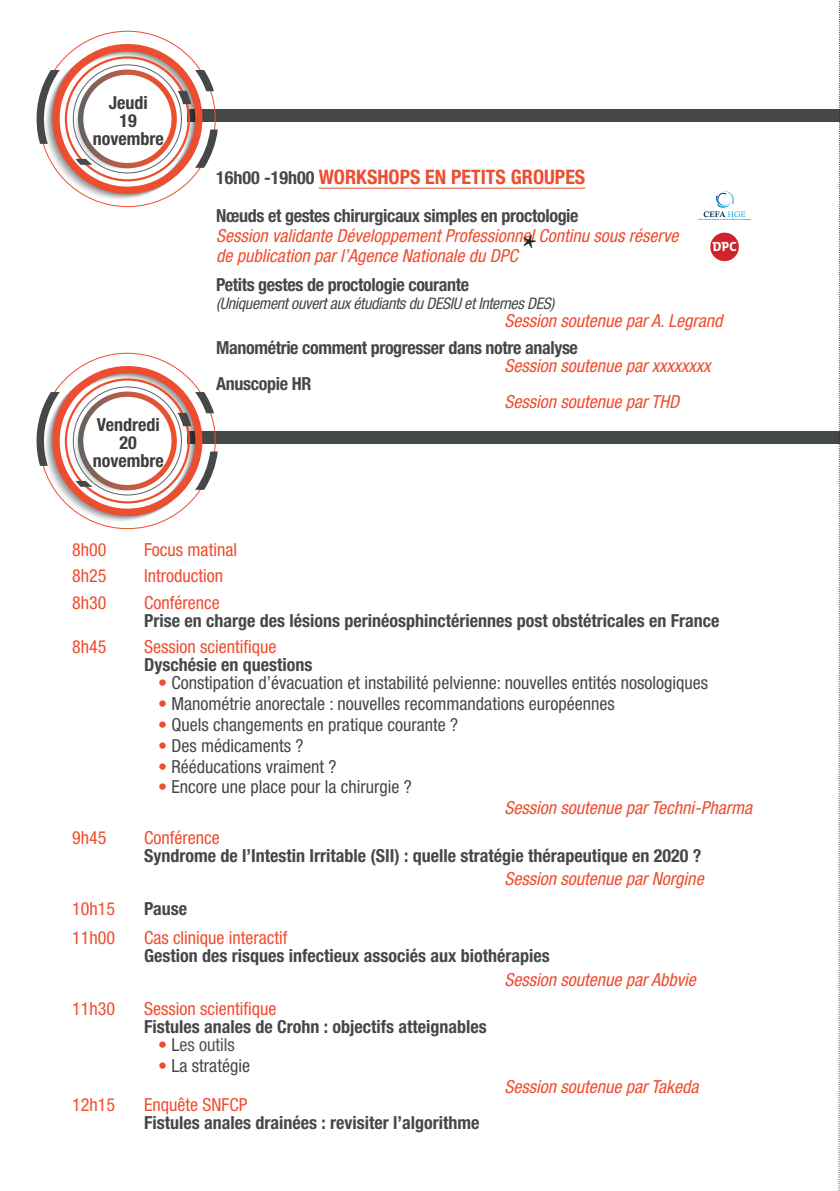
<style>
.page{position:relative;width:840px;height:1191px;background:#fff}
.page>*{position:absolute;margin:0;border:0;box-sizing:border-box;transform-origin:0 0}
.t1{font:700 36px "Minion Pro";color:#231f20}
.t2{font:700 condensed 20px "Helvetica Neue";color:#ef4d2f}
.t3{font:700 condensed 18px "Helvetica Neue";color:#454849}
.t4{font:italic condensed 18px/20px "Helvetica Neue";color:#ef4d2f}
.t5{font:condensed 18px "Helvetica Neue";color:#454849}
.t6{font:condensed 18px "Helvetica Neue";color:#ef4d2f}
.t7{font:700 condensed 18px "Helvetica Neue";letter-spacing:-.02em;color:#454849}
.t8{font:700 condensed 18px/18px "Helvetica Neue";color:#3e3e3f;text-align:center}
.t9{font:condensed 18px "Helvetica Neue";color:#515455}
.t10{font:italic condensed 16px "Helvetica Neue";letter-spacing:-.02em;color:#454849}
.t11{font:700 13.4px "Vista Sans Alt";color:#fff}
.s1{font-size:18px;color:#454849}
.s2{color:#ef4d2f}
.s3{color:#454849}
</style>
<div class="page">
<hr style="left:318px;top:188px;width:267px;height:1px;background:#ef4d2f">
<div style="left:187px;top:109px;width:652px;height:13px;background:#454849"></div>
<svg style="left:36px;top:44px;width:182px;height:157px"></svg>
<div style="left:187px;top:431px;width:652px;height:13px;background:#454849"></div>
<svg style="left:36px;top:366px;width:182px;height:157px"></svg>
<svg style="left:838px;top:1px;width:2px;height:1190px"></svg>
<div style="left:711px;top:234px;width:26px;height:26px;background:#d1232a;border-radius:50%"></div>
<div style="left:710px;top:233px;width:28px;height:28px;border:3px solid #d1232a;border-radius:50%"></div>
<svg style="left:698px;top:190px;width:53px;height:30px"></svg>
<p class="t8" style="left:93px;top:93px;width:73px">Jeudi<br>19 novembre</p>
<p class="t8" style="left:93px;top:415px;width:73px">Vendredi<br>20 novembre</p>
<p class="t2" style="left:216px;top:165px;width:370px"><span class="s1">16h00 -19h00</span> WORKSHOPS EN PETITS GROUPES</p>
<p class="t7" style="left:216px;top:204px;width:363px">Nœuds et gestes chirurgicaux simples en proctologie</p>
<p class="t4" style="left:216px;top:225px;width:463px">Session validante Développement Professionnel Continu sous réserve de publication par l’Agence Nationale du DPC</p>
<p class="t7" style="left:216px;top:274px;width:254px">Petits gestes de proctologie courante</p>
<p class="t10" style="left:216px;top:294px;width:339px">(Uniquement ouvert aux étudiants du DESIU et Internes DES)</p>
<p class="t4" style="left:504px;top:311px;width:219px">Session soutenue par A. Legrand</p>
<p class="t7" style="left:216px;top:336px;width:363px">Manométrie comment progresser dans notre analyse</p>
<p class="t4" style="left:504px;top:355px;width:207px">Session soutenue par xxxxxxxx</p>
<p class="t7" style="left:216px;top:372px;width:97px">Anuscopie HR</p>
<p class="t4" style="left:504px;top:391px;width:176px">Session soutenue par THD</p>
<h1 class="t1" style="left:522px;top:222px;width:16px">*</h1>
<p class="t11" style="left:712px;top:240px;width:26px">DPC</p>
<p class="t6" style="left:72px;top:539px;width:36px">8h00</p>
<p class="t6" style="left:144px;top:539px;width:94px">Focus matinal</p>
<p class="t6" style="left:72px;top:565px;width:36px">8h25</p>
<p class="t6" style="left:144px;top:565px;width:80px">Introduction</p>
<p class="t6" style="left:72px;top:592px;width:36px">8h30</p>
<p class="t6" style="left:144px;top:592px;width:77px">Conférence</p>
<p class="t3" style="left:144px;top:609px;width:576px">Prise en charge des lésions perinéosphinctériennes post obstétricales en France</p>
<p class="t6" style="left:72px;top:636px;width:36px">8h45</p>
<p class="t6" style="left:144px;top:636px;width:134px">Session scientifique</p>
<p class="t3" style="left:144px;top:654px;width:170px">Dyschésie en questions</p>
<p class="t5" style="left:158px;top:672px;width:551px"><span class="s2">•</span> Constipation d’évacuation et instabilité pelvienne: nouvelles entités nosologiques</p>
<p class="t5" style="left:158px;top:693px;width:458px"><span class="s2">•</span> Manométrie anorectale : nouvelles recommandations européennes</p>
<p class="t5" style="left:158px;top:714px;width:301px"><span class="s2">•</span> Quels changements en pratique courante ?</p>
<p class="t5" style="left:158px;top:735px;width:147px"><span class="s2">•</span> Des médicaments ?</p>
<p class="t5" style="left:158px;top:756px;width:180px"><span class="s2">•</span> Rééducations vraiment ?</p>
<p class="t5" style="left:158px;top:776px;width:255px"><span class="s2">•</span> Encore une place pour la chirurgie ?</p>
<p class="t4" style="left:504px;top:797px;width:249px">Session soutenue par Techni-Pharma</p>
<p class="t6" style="left:72px;top:827px;width:36px">9h45</p>
<p class="t6" style="left:144px;top:827px;width:77px">Conférence</p>
<p class="t3" style="left:144px;top:844px;width:558px">Syndrome de l’Intestin Irritable (SII) : quelle stratégie thérapeutique en 2020 ?</p>
<p class="t4" style="left:504px;top:868px;width:200px">Session soutenue par Norgine</p>
<p class="t6" style="left:72px;top:898px;width:44px">10h15</p>
<p class="t3" style="left:144px;top:897px;width:44px">Pause</p>
<p class="t6" style="left:72px;top:927px;width:44px">11h00</p>
<p class="t6" style="left:144px;top:927px;width:145px">Cas clinique interactif</p>
<p class="t3" style="left:144px;top:944px;width:407px">Gestion des risques infectieux associés aux biothérapies</p>
<p class="t4" style="left:504px;top:969px;width:193px">Session soutenue par Abbvie</p>
<p class="t6" style="left:72px;top:998px;width:44px">11h30</p>
<p class="t6" style="left:144px;top:998px;width:134px">Session scientifique</p>
<p class="t3" style="left:144px;top:1015px;width:344px">Fistules anales de Crohn : objectifs atteignables</p>
<p class="t9" style="left:158px;top:1034px;width:78px"><span class="s2">•</span> <span class="s3">L</span>es outils</p>
<p class="t5" style="left:158px;top:1055px;width:93px"><span class="s2">•</span> La stratégie</p>
<p class="t4" style="left:504px;top:1076px;width:195px">Session soutenue par Takeda</p>
<p class="t6" style="left:72px;top:1094px;width:44px">12h15</p>
<p class="t6" style="left:144px;top:1094px;width:105px">Enquête SNFCP</p>
<p class="t3" style="left:144px;top:1111px;width:336px">Fistules anales drainées : revisiter l’algorithme</p>
</div>
